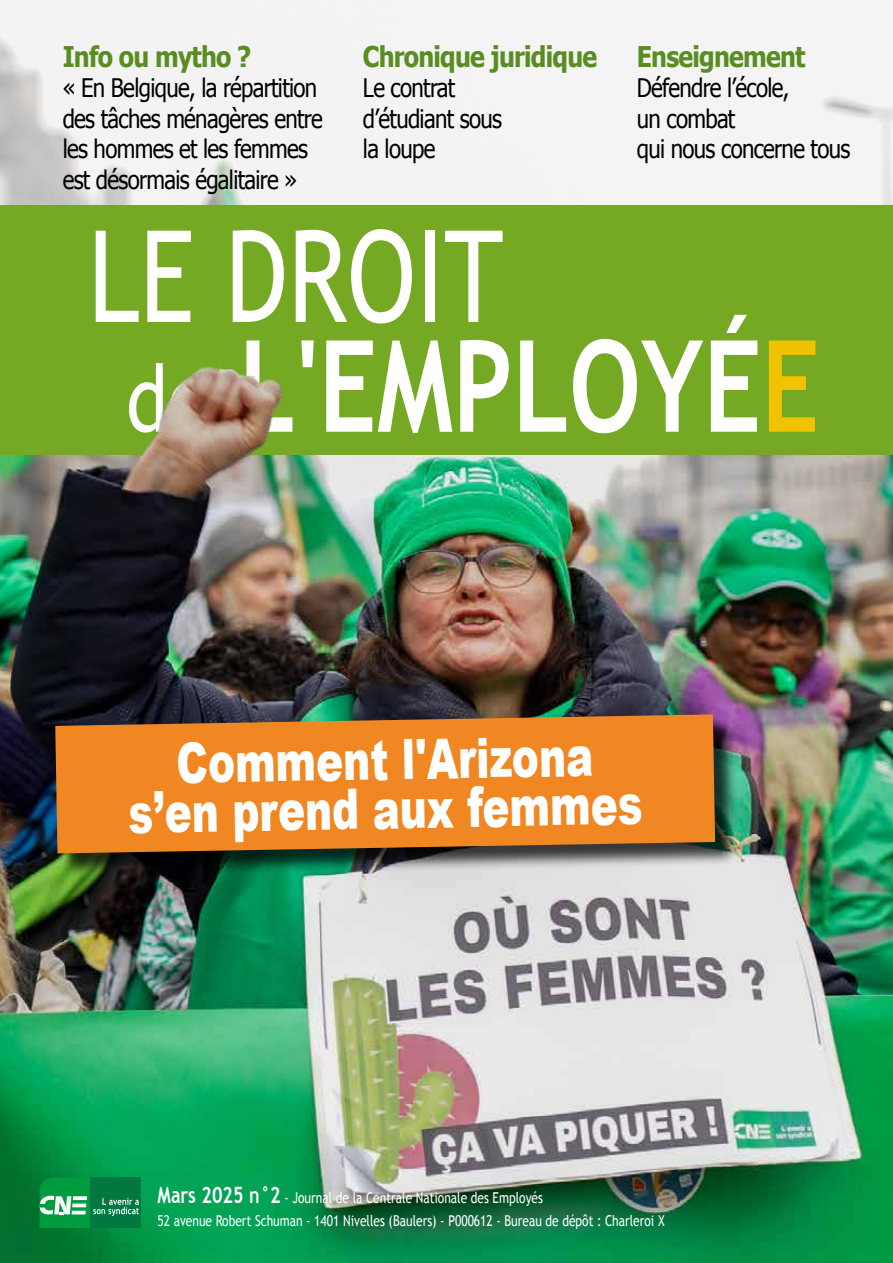
<style>
.page{position:relative;width:893px;height:1263px;background:#fff}
.page>*{position:absolute;margin:0;border:0;box-sizing:border-box;transform-origin:0 0}
.t1{font:700 127.5px/109.8px "Trebuchet MS";color:#fff;scale:.8 1}
.t2{font:900 55.65px/49.1px "Arial";color:#fff;text-align:center;scale:.73 1}
.t3{font:700 28.5px "Tahoma";letter-spacing:-.03em;color:#598d21;scale:.87 1}
.t4{font:25.5px/30.6px "Tahoma";letter-spacing:-.03em;color:#000;scale:.87 1}
.t5{font:15px/22.5px "Trebuchet MS";color:#fff;scale:.8 1}
.s1{font-weight:400}
.s2{font-weight:400;font-size:93px}
.s3{color:#f0c200}
.s4{font-weight:700;font-size:22.5px}
</style>
<div class="page">
<img style="left:0;top:454px;width:893px;height:809px">
<div style="left:0;top:205px;width:893px;height:249px;background:#75a924"></div>
<div style="left:91px;top:1178px;width:50px;height:50px;background:#00783f"></div>
<svg style="left:38px;top:1178px;width:101px;height:50px"></svg>
<img style="left:121px;top:366px;width:187px;height:214px">
<svg style="left:0;top:0;width:893px;height:205px;fill:#f4f4f4"></svg>
<div style="left:58px;top:717px;width:681px;height:160px;background:#000;opacity:.75"></div>
<svg style="left:55px;top:714px;width:660px;height:139px;background:#da7d25"></svg>
<p class="t3" style="left:63px;top:36px;width:218px">Info ou mytho ?</p>
<p class="t4" style="left:63px;top:71px;width:300px">« En Belgique, la répartition des tâches ménagères entre les hommes et les femmes est désormais égalitaire »</p>
<p class="t3" style="left:363px;top:36px;width:271px">Chronique juridique</p>
<p class="t4" style="left:363px;top:71px;width:161px">Le contrat d’étudiant sous la loupe</p>
<p class="t3" style="left:637px;top:36px;width:195px">Enseignement</p>
<p class="t4" style="left:637px;top:71px;width:247px">Défendre l’école,<br>un combat<br>qui nous concerne tous</p>
<h1 class="t1" style="left:88px;top:222px;width:915px"><span class="s1">LE DROIT<br></span><span class="s2">de</span> L'EMPLOYÉ<span class="s3">E</span></h1>
<h2 class="t2" style="left:127px;top:738px;width:706px;rotate:-1deg">Comment l'Arizona s’en prend aux femmes</h2>
<p class="t5" style="left:158px;top:1187px;width:635px"><span class="s4">Mars 2025 n°2</span> - Journal de la Centrale Nationale des Employés<br>52 avenue Robert Schuman - 1401 Nivelles (Baulers) - P000612 - Bureau de dépôt : Charleroi X</p>
</div>
